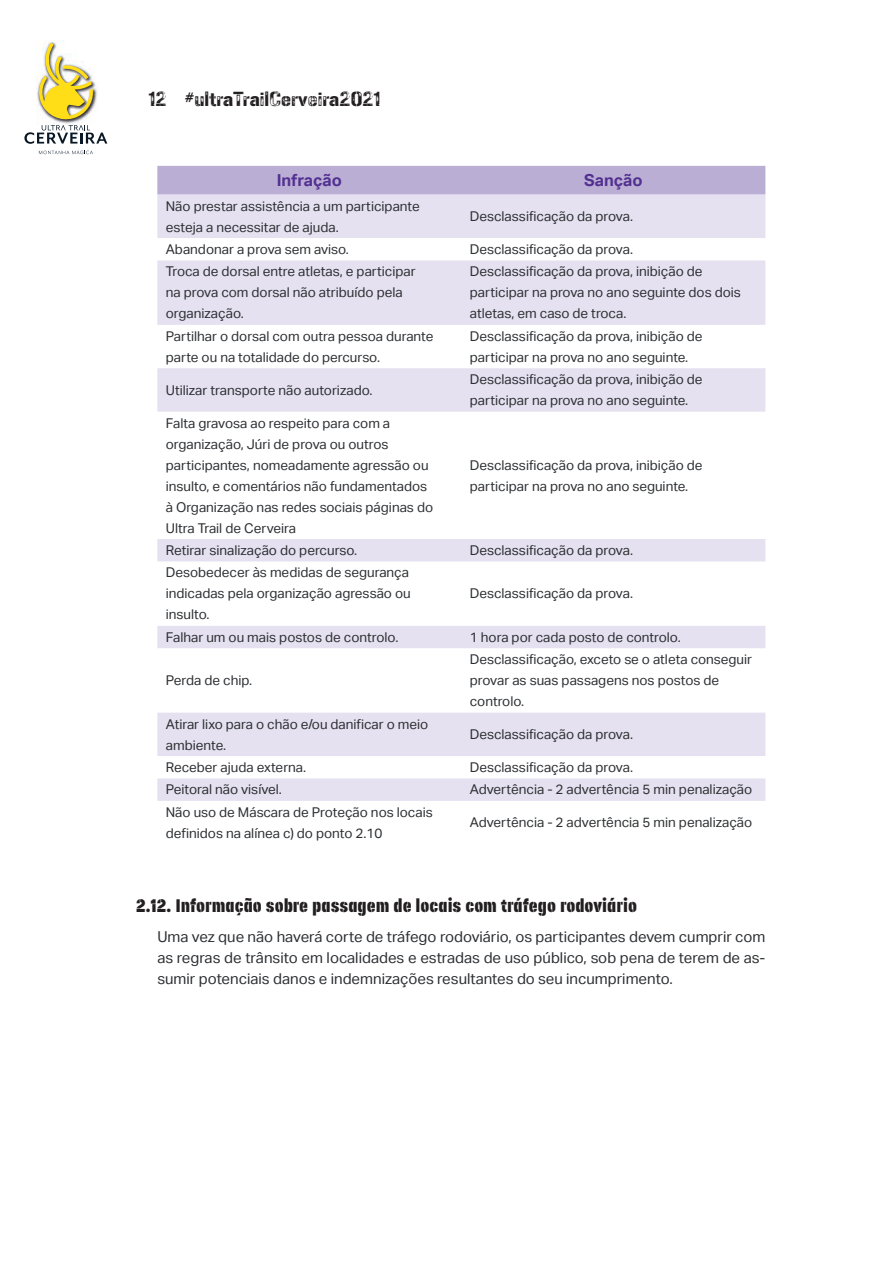
<style>
.page{position:relative;width:893px;height:1263px;background:#fff}
.page>*{position:absolute;margin:0;border:0;box-sizing:border-box;transform-origin:0 0}
.subtitle{font:18px "Korolev Military Stencil";color:#231f20}
.t1{font:18px "Gunplay Damage";color:#231f20}
.paraTableHeader{font:700 16.5px "Aktiv Grotesk";color:#523092}
.para{font:15px/21px "Aktiv Grotesk";color:#2c2f32;text-align:justify}
.paraTable{font:13.5px/21px "Aktiv Grotesk";color:#2c2f32}
.paraTable-2{font:13.5px "Aktiv Grotesk";color:#2d3032}
</style>
<div class="page">
<svg style="left:39px;top:150px;width:54px;height:4px"></svg>
<svg style="left:24px;top:43px;width:83px;height:101px"></svg>
<div style="left:157px;top:166px;width:608px;height:29px;background:#bbaed4"></div>
<svg style="left:157px;top:195px;width:608px;height:606px"></svg>
<h1 class="t1" style="left:149px;top:89px;width:233px">12 #ultraTrailCerveira2021</h1>
<p class="paraTableHeader" style="left:277px;top:171px;width:67px">Infração</p>
<p class="paraTableHeader" style="left:584px;top:171px;width:60px">Sanção</p>
<p class="paraTable" style="left:166px;top:195px;width:255px">Não prestar assistência a um participante esteja a necessitar de ajuda.</p>
<p class="paraTable" style="left:470px;top:206px;width:165px">Desclassificação da prova.</p>
<p class="paraTable" style="left:166px;top:239px;width:185px">Abandonar a prova sem aviso.</p>
<p class="paraTable" style="left:470px;top:239px;width:165px">Desclassificação da prova.</p>
<p class="paraTable" style="left:166px;top:261px;width:251px">Troca de dorsal entre atletas, e participar na prova com dorsal não atribuído pela organização.</p>
<p class="paraTable" style="left:470px;top:261px;width:273px">Desclassificação da prova, inibição de participar na prova no ano seguinte dos dois atletas, em caso de troca.</p>
<p class="paraTable" style="left:166px;top:326px;width:269px">Partilhar o dorsal com outra pessoa durante parte ou na totalidade do percurso.</p>
<p class="paraTable" style="left:470px;top:326px;width:234px">Desclassificação da prova, inibição de participar na prova no ano seguinte.</p>
<p class="paraTable" style="left:166px;top:380px;width:208px">Utilizar transporte não autorizado.</p>
<p class="paraTable" style="left:470px;top:369px;width:234px">Desclassificação da prova, inibição de participar na prova no ano seguinte.</p>
<p class="paraTable" style="left:166px;top:412px;width:269px">Falta gravosa ao respeito para com a organização, Júri de prova ou outros participantes, nomeadamente agressão ou insulto, e comentários não fundamentados à Organização nas redes sociais páginas do Ultra Trail de Cerveira</p>
<p class="paraTable" style="left:470px;top:454px;width:234px">Desclassificação da prova, inibição de participar na prova no ano seguinte.</p>
<p class="paraTable" style="left:166px;top:540px;width:193px">Retirar sinalização do percurso.</p>
<p class="paraTable" style="left:470px;top:540px;width:165px">Desclassificação da prova.</p>
<p class="paraTable" style="left:166px;top:562px;width:246px">Desobedecer às medidas de segurança indicadas pela organização agressão ou insulto.</p>
<p class="paraTable" style="left:470px;top:583px;width:165px">Desclassificação da prova.</p>
<p class="paraTable" style="left:166px;top:627px;width:234px">Falhar um ou mais postos de controlo.</p>
<p class="paraTable" style="left:470px;top:627px;width:212px">1 hora por cada posto de controlo.</p>
<p class="paraTable" style="left:166px;top:670px;width:88px">Perda de chip.</p>
<p class="paraTable" style="left:470px;top:649px;width:284px">Desclassificação, exceto se o atleta conseguir provar as suas passagens nos postos de controlo.</p>
<p class="paraTable" style="left:166px;top:713px;width:264px">Atirar lixo para o chão e/ou danificar o meio ambiente.</p>
<p class="paraTable" style="left:470px;top:724px;width:165px">Desclassificação da prova.</p>
<p class="paraTable" style="left:166px;top:757px;width:142px">Receber ajuda externa.</p>
<p class="paraTable" style="left:470px;top:757px;width:165px">Desclassificação da prova.</p>
<p class="paraTable" style="left:166px;top:779px;width:118px">Peitoral não visível.</p>
<p class="paraTable-2" style="left:470px;top:782px;width:284px">Advertência - 2 advertência 5 min penalização</p>
<p class="paraTable" style="left:166px;top:802px;width:268px">Não uso de Máscara de Proteção nos locais definidos na alínea c) do ponto 2.10</p>
<p class="paraTable-2" style="left:470px;top:815px;width:284px">Advertência - 2 advertência 5 min penalização</p>
<p class="subtitle" style="left:136px;top:894px;width:502px">2.12. Informação sobre passagem de locais com tráfego rodoviário</p>
<p class="para" style="left:157px;top:926px;width:610px">Uma vez que não haverá corte de tráfego rodoviário, os participantes devem cumprir com as regras de trânsito em localidades e estradas de uso público, sob pena de terem de as&shy;sumir potenciais danos e indemnizações resultantes do seu incumprimento.</p>
</div>
